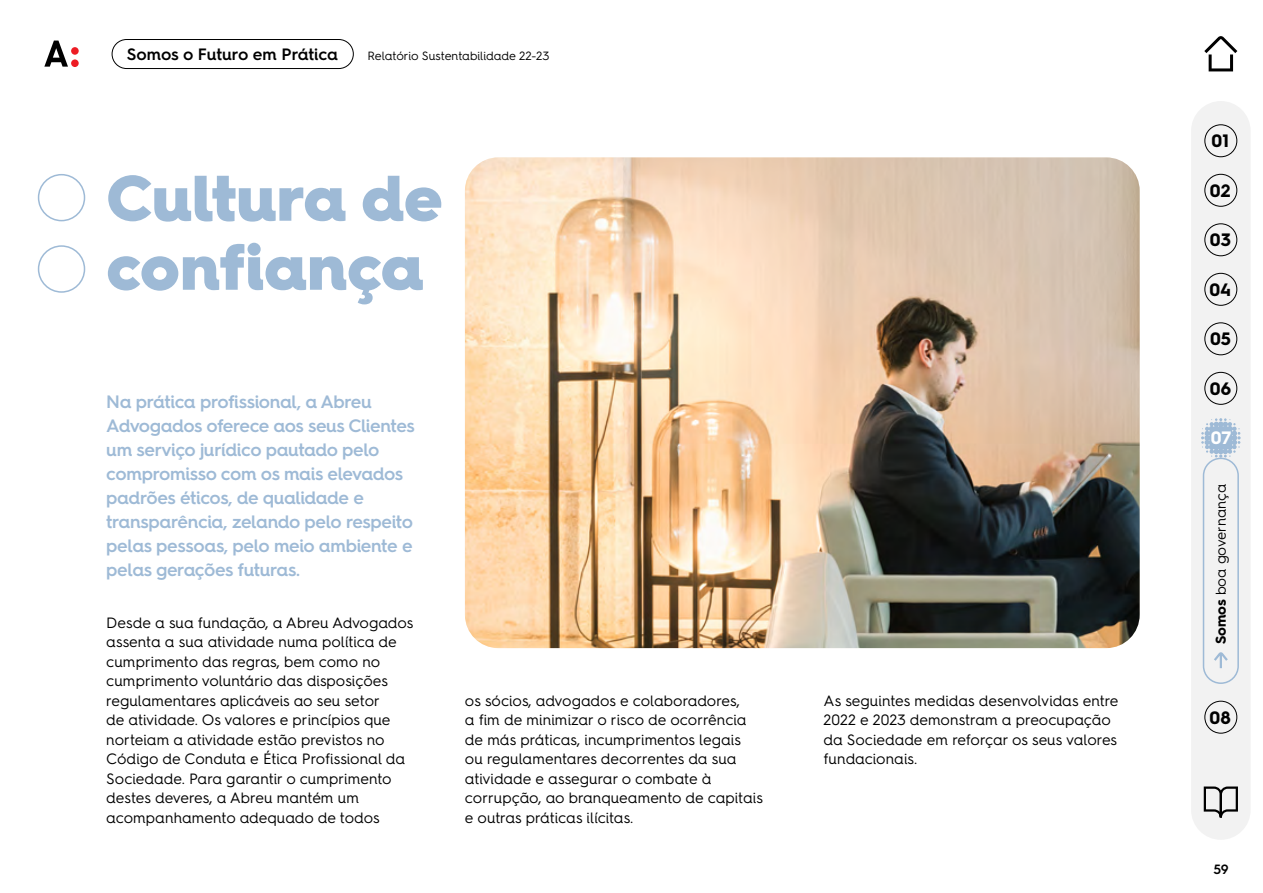
<style>
.page{position:relative;width:1263px;height:893px;background:#fff}
.page>*{position:absolute;margin:0;border:0;box-sizing:border-box;transform-origin:0 0}
.t1{font:900 64.5px/69px "Hurme Geometric Sans 4";letter-spacing:-.005em;color:#9ebad6}
.t2{font:600 18px/24px "Hurme Geometric Sans 4";letter-spacing:-.02em;color:#9ebad6}
.t3{font:700 18px "Hurme Geometric Sans 4";color:#000}
.t4{font:700 18px "Hurme Geometric Sans 4";color:#fff}
.t5{font:600 16.5px "Hurme Geometric Sans 4";letter-spacing:-.01em;color:#000}
.t6{font:15px/19.5px "Hurme Geometric Sans 4";color:#000}
.t7{font:14.25px "Hurme Geometric Sans 4";color:#000}
.t8{font:600 13.5px "Hurme Geometric Sans 4";color:#000}
.t9{font:12px "Hurme Geometric Sans 4";letter-spacing:-.01em;color:#000}
.s1{font-weight:700}
</style>
<div class="page">
<svg style="left:37px;top:174px;width:49px;height:119px"></svg>
<img style="left:465px;top:157px;width:675px;height:491px">
<div style="left:71px;top:47px;width:8px;height:8px;background:#ed1c24;border-radius:50%"></div>
<div style="left:71px;top:59px;width:8px;height:8px;background:#ed1c24;border-radius:50%"></div>
<svg style="left:44px;top:41px;width:24px;height:26px"></svg>
<div style="left:1191px;top:101px;width:59px;height:739px;background:#f2f2f2;border-radius:30px"></div>
<svg style="left:1204px;top:36px;width:33px;height:35px"></svg>
<svg style="left:1204px;top:786px;width:34px;height:31px"></svg>
<div style="left:1204px;top:124px;width:33px;height:33px;border:1px solid #000;border-radius:50%"></div>
<div style="left:1204px;top:174px;width:33px;height:33px;border:1px solid #000;border-radius:50%"></div>
<div style="left:1204px;top:223px;width:33px;height:33px;border:1px solid #000;border-radius:50%"></div>
<div style="left:1204px;top:273px;width:33px;height:33px;border:1px solid #000;border-radius:50%"></div>
<div style="left:1204px;top:322px;width:33px;height:33px;border:1px solid #000;border-radius:50%"></div>
<div style="left:1204px;top:372px;width:33px;height:33px;border:1px solid #000;border-radius:50%"></div>
<div style="left:112px;top:39px;width:242px;height:30px;border:1px solid #000;border-radius:15px"></div>
<svg style="left:1201px;top:418px;width:39px;height:40px"></svg>
<div style="left:1203px;top:458px;width:36px;height:226px;border:2px solid #9ebad6;border-radius:17px"></div>
<svg style="left:1214px;top:652px;width:14px;height:16px"></svg>
<div style="left:1204px;top:701px;width:33px;height:32px;border:1px solid #000;border-radius:50%"></div>
<p class="t5" style="left:127px;top:43px;width:213px">Somos o Futuro em Prática</p>
<p class="t9" style="left:368px;top:47px;width:183px">Relatório Sustentabilidade 22-23</p>
<h1 class="t1" style="left:106px;top:163px;width:338px">Cultura de confiança</h1>
<p class="t2" style="left:106px;top:390px;width:310px">Na prática profissional, a Abreu Advogados oferece aos seus Clientes um serviço jurídico pautado pelo compromisso com os mais elevados padrões éticos, de qualidade e transparência, zelando pelo respeito pelas pessoas, pelo meio ambiente e pelas gerações futuras.</p>
<p class="t6" style="left:106px;top:612px;width:309px">Desde a sua fundação, a Abreu Advogados assenta a sua atividade numa política de cumprimento das regras, bem como no cumprimento voluntário das disposições regulamentares aplicáveis ao seu setor<br>de atividade. Os valores e princípios que norteiam a atividade estão previstos no Código de Conduta e Ética Profissional da Sociedade. Para garantir o cumprimento destes deveres, a Abreu mantém um acompanhamento adequado de todos</p>
<p class="t6" style="left:465px;top:690px;width:299px">os sócios, advogados e colaboradores,<br>a fim de minimizar o risco de ocorrência de más práticas, incumprimentos legais<br>ou regulamentares decorrentes da sua atividade e assegurar o combate à corrupção, ao branqueamento de capitais e outras práticas ilícitas.</p>
<p class="t6" style="left:823px;top:690px;width:296px">As seguintes medidas desenvolvidas entre 2022 e 2023 demonstram a preocupação da Sociedade em reforçar os seus valores fundacionais.</p>
<p class="t3" style="left:1211px;top:128px;width:19px">01</p>
<p class="t3" style="left:1210px;top:178px;width:22px">02</p>
<p class="t3" style="left:1210px;top:227px;width:22px">03</p>
<p class="t3" style="left:1209px;top:277px;width:23px">04</p>
<p class="t3" style="left:1210px;top:326px;width:22px">05</p>
<p class="t3" style="left:1210px;top:376px;width:23px">06</p>
<p class="t4" style="left:1211px;top:425px;width:22px">07</p>
<p class="t7" style="left:1211px;top:644px;width:162px;rotate:-90deg"><span class="s1">Somos</span> boa governança</p>
<p class="t3" style="left:1209px;top:705px;width:23px">08</p>
<p class="t8" style="left:1213px;top:860px;width:17px">59</p>
</div>
